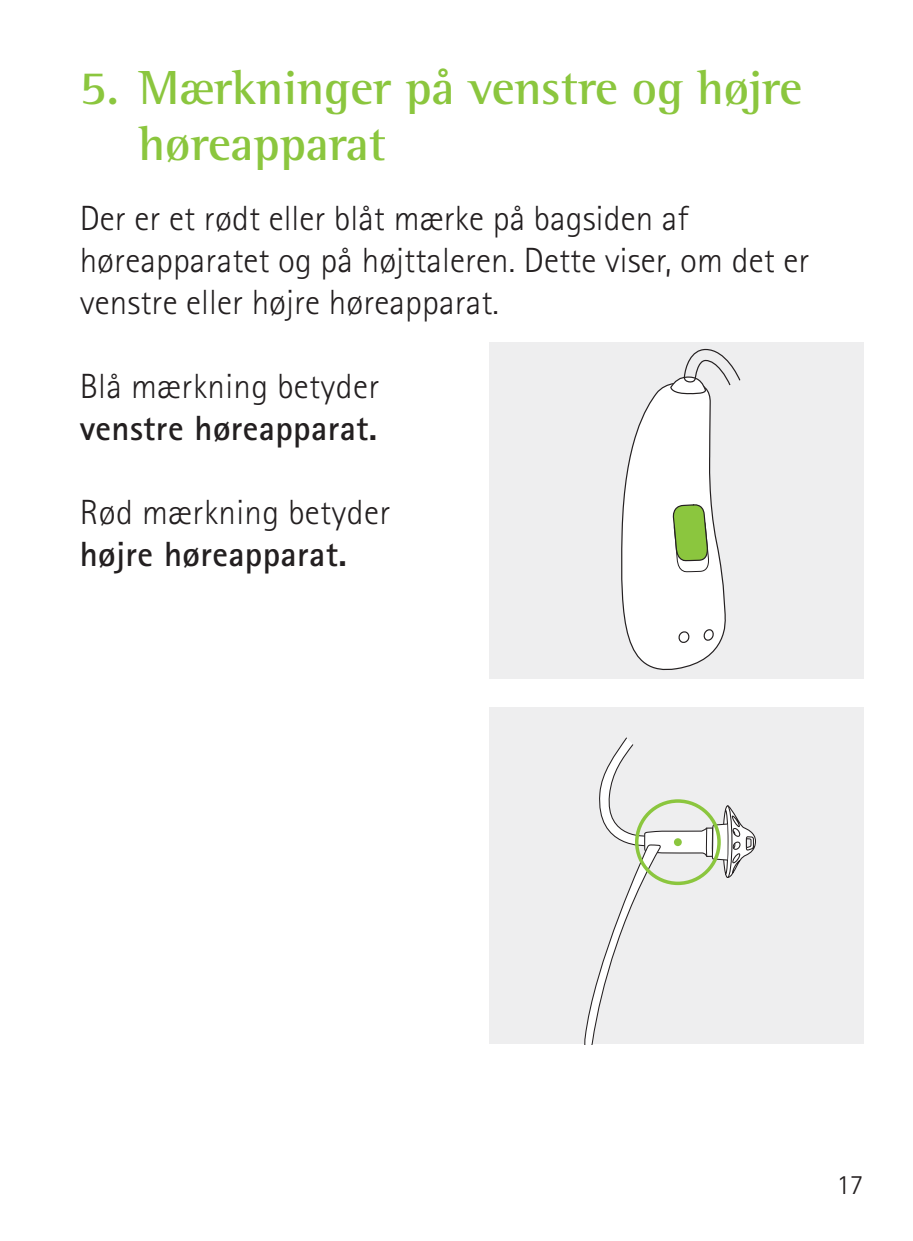
<style>
.page{position:relative;width:913px;height:1241px;background:#fff}
.page>*{position:absolute;margin:0;border:0;box-sizing:border-box;transform-origin:0 0}
.t1{font:700 49px/56px "Rotis Semi Serif Pro";color:#8bc63e}
.t2{font:300 35px/42px "Rotis Sans Serif Pro";letter-spacing:.005em;color:#231f20}
.t3{font:700 35px "Rotis Sans Serif Pro";letter-spacing:.01em;color:#231f20}
.t4{font:300 28px "Rotis Sans Serif Pro";color:#231f20}
</style>
<div class="page">
<div style="left:489px;top:342px;width:374px;height:336px;background:#eeeeef"></div>
<svg style="left:621px;top:348px;width:120px;height:323px"></svg>
<div style="left:489px;top:707px;width:374px;height:336px;background:#eeeeef"></div>
<svg style="left:584px;top:737px;width:172px;height:306px"></svg>
<div style="left:635px;top:799px;width:86px;height:86px;border:4px solid #8bc63e;border-radius:50%"></div>
<div style="left:674px;top:838px;width:8px;height:8px;background:#8bc63e;border-radius:50%"></div>
<h1 class="t1" style="left:139px;top:59px;width:664px;text-indent:-60px">5. Mærkninger på venstre og højre høreapparat</h1>
<p class="t2" style="left:80px;top:197px;width:731px">Der er et rødt eller blåt mærke på bagsiden af høreapparatet og på højttaleren. Dette viser, om det er venstre eller højre høreapparat.</p>
<p class="t2" style="left:80px;top:365px;width:301px">Blå mærkning betyder</p>
<p class="t3" style="left:80px;top:405px;width:299px">venstre høreapparat.</p>
<p class="t2" style="left:80px;top:491px;width:312px">Rød mærkning betyder</p>
<p class="t3" style="left:80px;top:531px;width:269px">højre høreapparat.</p>
<p class="t4" style="left:836px;top:1168px;width:28px">17</p>
</div>
